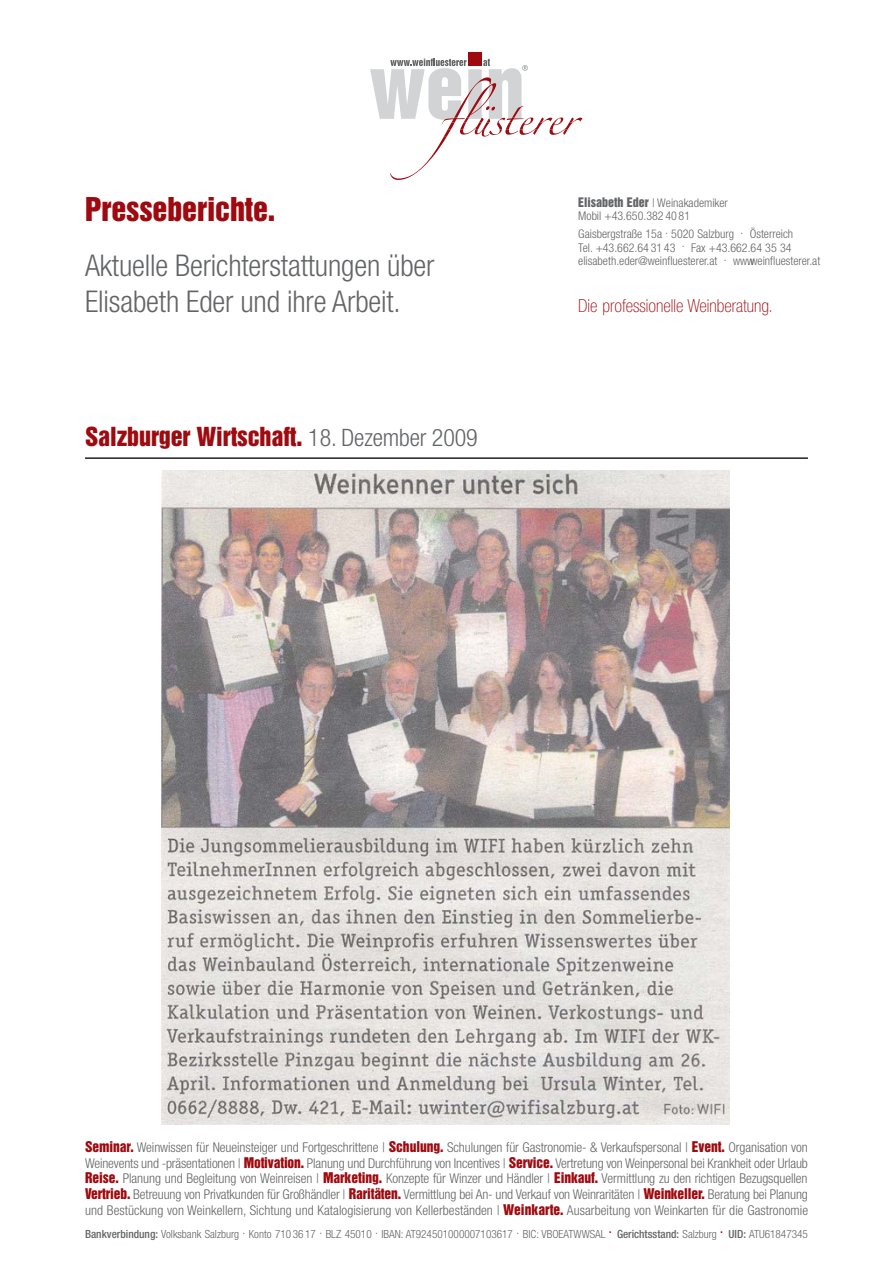
<style>
.page{position:relative;width:893px;height:1263px;background:#fff}
.page>*{position:absolute;margin:0;border:0;box-sizing:border-box;transform-origin:0 0}
.t1{font:300 condensed 30px/36px "Helvetica Neue";letter-spacing:-.005em;color:#636466}
.t2{font:30px "Helvetica Inserat";letter-spacing:-.005em;color:#9e0a0f}
.t3{font:24px "Helvetica Inserat";letter-spacing:-.005em;color:#9e0a0f}
.t4{font:100 condensed 18px "Helvetica Neue";color:#9e0a0f}
.t5{font:300 condensed 13.5px/15.8px "Helvetica Neue";letter-spacing:.005em;color:#636466;text-align:justify}
.t6{font:300 condensed 12px/13.5px "Helvetica Neue";color:#636466}
.t7{font:300 condensed 11.25px "Helvetica Neue";color:#636466}
.t8{font:500 condensed 11.25px "Helvetica Neue";color:#636466}
.t9{font:800 condensed 9px "Helvetica Neue";color:#9e0a0f}
.s1{font-family:"Helvetica Neue";font-weight:300;font-stretch:condensed;color:#636466}
.s2{font-family:"Helvetica Inserat";font-weight:400;font-stretch:normal}
.s3{font-family:"Helvetica Inserat";font-weight:400;font-stretch:normal;color:#9e0a0f}
.s4{font-weight:500}
.s5{font-weight:300}
</style>
<div class="page">
<div style="left:468px;top:53px;width:14px;height:13px;background:#9e0a0f"></div>
<svg style="left:370px;top:59px;width:212px;height:121px"></svg>
<hr style="left:85px;top:457px;width:723px;height:2px;background:#231f20">
<img style="left:162px;top:470px;width:567px;height:654px">
<h1 class="t2" style="left:85px;top:197px;width:192px">Presseberichte.</h1>
<h1 class="t1" style="left:85px;top:250px;width:351px">Aktuelle Berichterstattungen über<br>Elisabeth Eder und ihre Arbeit.</h1>
<h2 class="t3" style="left:85px;top:427px;width:394px">Salzburger Wirtschaft. <span class="s1">18. Dezember 2009</span></h2>
<p class="t6" style="left:578px;top:197px;width:151px"><span class="s2">Elisabeth Eder</span> | Weinakademiker<br>Mobil +43.650.382 40 81</p>
<p class="t6" style="left:578px;top:228px;width:243px">Gaisbergstraße 15a . 5020 Salzburg . Österreich<br>Tel. +43.662.64 31 43 . Fax +43.662.64 35 34 elisabeth.eder@weinfluesterer.at . www.weinfluesterer.at</p>
<h3 class="t4" style="left:578px;top:299px;width:196px">Die professionelle Weinberatung.</h3>
<p class="t5" style="left:85px;top:1140px;width:725px"><span class="s3">Seminar.</span> Weinwissen für Neueinsteiger und Fortgeschrittene | <span class="s3">Schulung.</span> Schulungen für Gastronomie- &amp; Verkaufspersonal | <span class="s3">Event.</span> Organisation von Weinevents und -präsentationen | <span class="s3">Motivation.</span> Planung und Durchführung von Incentives | <span class="s3">Service.</span> Vertretung von Weinpersonal bei Krankheit oder Urlaub <span class="s3">Reise.</span> Planung und Begleitung von Weinreisen | <span class="s3">Marketing.</span> Konzepte für Winzer und Händler | <span class="s3">Einkauf.</span> Vermittlung zu den richtigen Bezugsquellen <span class="s3">Vertrieb.</span> Betreuung von Privatkunden für Großhändler | <span class="s3">Raritäten.</span> Vermittlung bei An- und Verkauf von Weinraritäten | <span class="s3">Weinkeller.</span> Beratung bei Planung und Bestückung von Weinkellern, Sichtung und Katalogisierung von Kellerbeständen | <span class="s3">Weinkarte.</span> Ausarbeitung von Weinkarten für die Gastronomie</p>
<p class="t7" style="left:85px;top:1230px;width:522px"><span class="s4">Bankverbindung:</span> Volksbank Salzburg <sup>.</sup> Konto 710 36 17 <sup>.</sup> BLZ 45010 <sup>.</sup> IBAN: AT924501000007103617 <sup>.</sup> BIC: VBOEATWWSAL</p>
<p class="t9" style="left:609px;top:1227px;width:4px">.</p>
<p class="t8" style="left:617px;top:1230px;width:101px">Gerichtsstand: <span class="s5">Salzburg</span></p>
<p class="t9" style="left:720px;top:1227px;width:4px">.</p>
<p class="t7" style="left:729px;top:1230px;width:81px"><span class="s4">UID:</span> ATU61847345</p>
</div>
